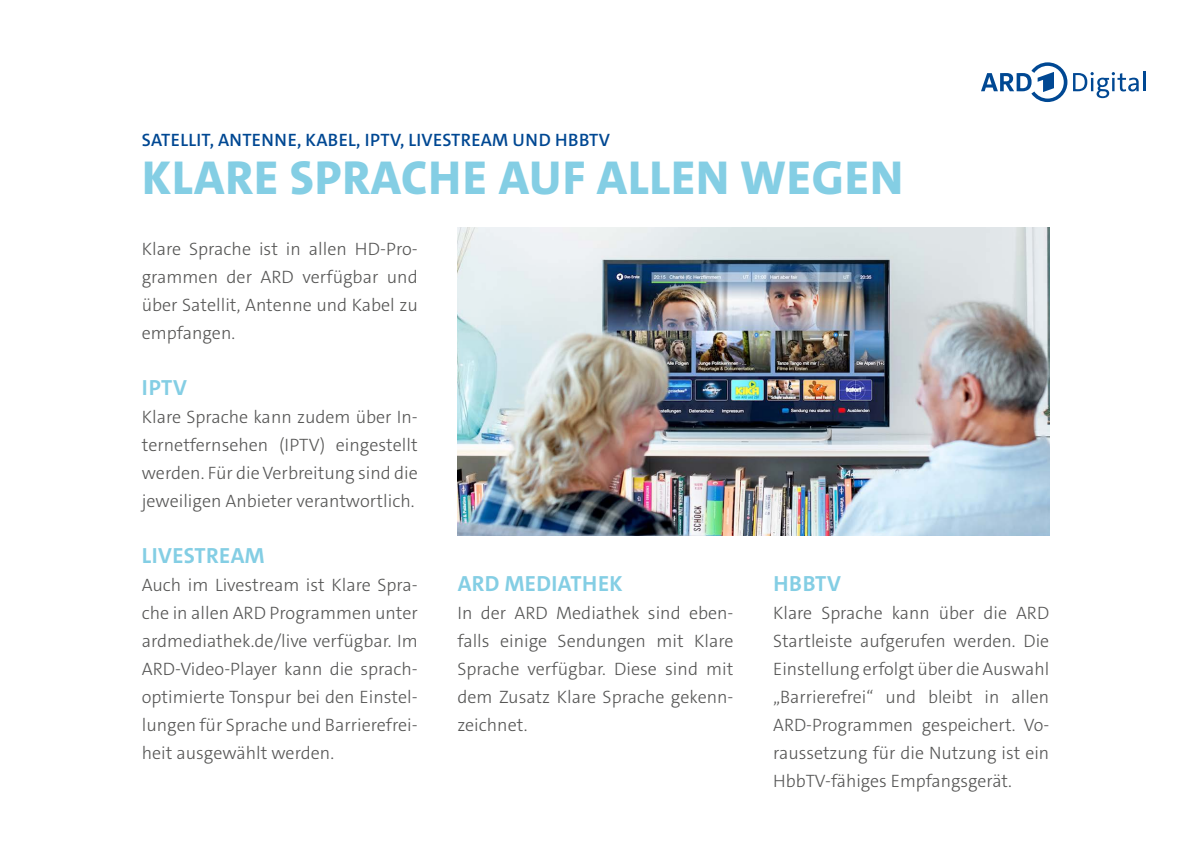
<style>
.page{position:relative;width:1191px;height:842px;background:#fff}
.page>*{position:absolute;margin:0;border:0;box-sizing:border-box;transform-origin:0 0}
.t1{font:800 48px "The Sans C5";letter-spacing:.02em;color:#84cee4}
.t2{font:700 22px "The Sans C5";letter-spacing:.02em;color:#84cee4}
.t3{font:300 18px/28px "The Sans C5";color:#565655;text-align:justify}
.t4{font:600 18px "The Sans C5";letter-spacing:.02em;color:#004893}
</style>
<div class="page">
<img style="left:457px;top:228px;width:592px;height:308px">
<svg style="left:981px;top:62px;width:86px;height:40px"></svg>
<svg style="left:1073px;top:72px;width:72px;height:26px"></svg>
<p class="t4" style="left:142px;top:129px;width:469px">SATELLIT, ANTENNE, KABEL, IPTV, LIVESTREAM UND HBBTV</p>
<h1 class="t1" style="left:142px;top:147px;width:762px">KLARE SPRACHE AUF ALLEN WEGEN</h1>
<p class="t3" style="left:142px;top:235px;width:277px">Klare Sprache ist in allen HD-Pro&shy;grammen der ARD verfügbar und über Satellit, Antenne und Kabel zu empfangen.</p>
<p class="t2" style="left:142px;top:373px;width:47px">IPTV</p>
<p class="t3" style="left:142px;top:403px;width:277px">Klare Sprache kann zudem über In&shy;ternetfernsehen (IPTV) eingestellt werden. Für die Verbreitung sind die jeweiligen Anbieter verantwortlich.</p>
<p class="t2" style="left:142px;top:541px;width:124px">LIVESTREAM</p>
<p class="t3" style="left:142px;top:571px;width:277px">Auch im Livestream ist Klare Spra&shy;che in allen ARD Programmen unter ardmediathek.de/live verfügbar. Im ARD-Video-Player kann die sprach&shy;optimierte Tonspur bei den Einstel&shy;lungen für Sprache und Barrierefrei&shy;heit ausgewählt werden.</p>
<p class="t2" style="left:458px;top:569px;width:167px">ARD MEDIATHEK</p>
<p class="t3" style="left:457px;top:599px;width:277px">In der ARD Mediathek sind eben&shy;falls einige Sendungen mit Klare Sprache verfügbar. Diese sind mit dem Zusatz Klare Sprache gekenn&shy;zeichnet.</p>
<p class="t2" style="left:773px;top:569px;width:69px">HBBTV</p>
<p class="t3" style="left:773px;top:599px;width:277px">Klare Sprache kann über die ARD Startleiste aufgerufen werden. Die Einstellung erfolgt über die Auswahl „Barrierefrei“ und bleibt in allen ARD-Programmen gespeichert. Vo&shy;raussetzung für die Nutzung ist ein HbbTV-fähiges Empfangsgerät.</p>
</div>
